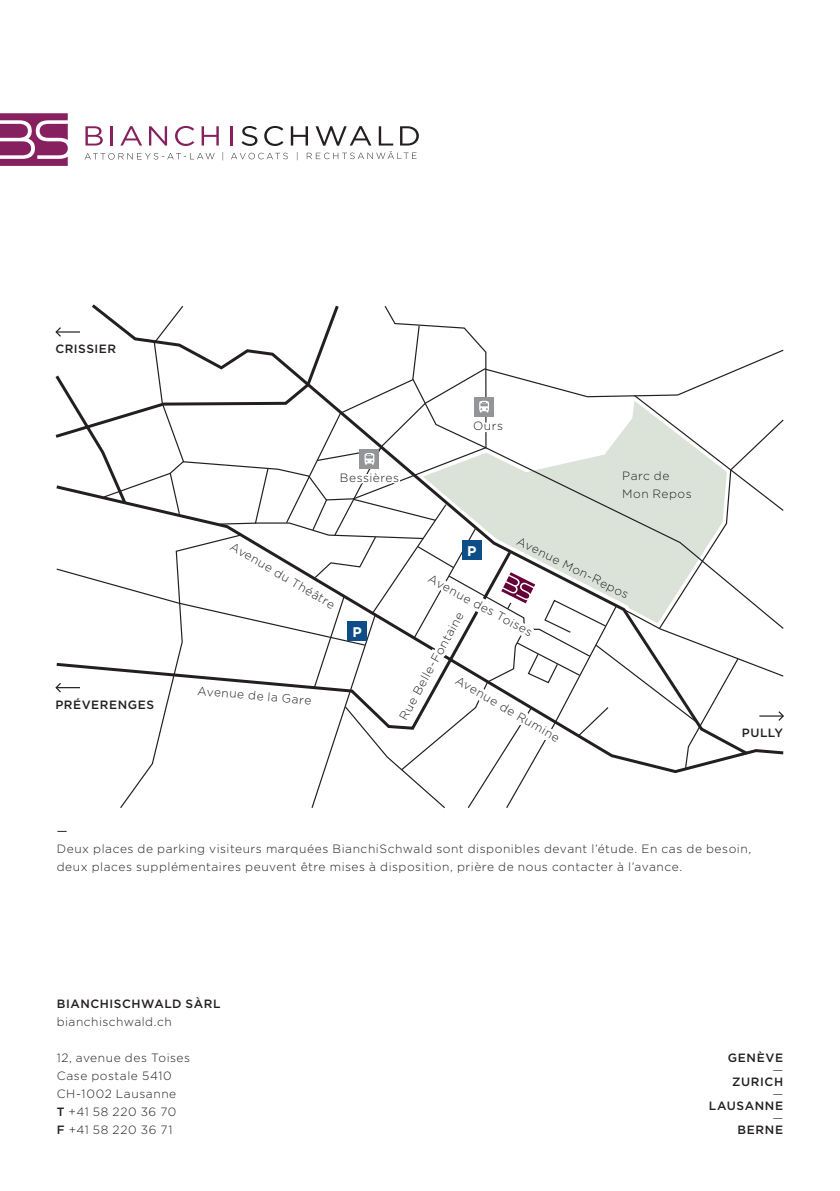
<style>
.page{position:relative;width:840px;height:1191px;background:#fff}
.page>*{position:absolute;margin:0;border:0;box-sizing:border-box;transform-origin:0 0}
.t1{font:700 14px "Gotham";color:#fff}
.t2{font:300 12px/18px "Gotham";letter-spacing:.045em;color:#231f20}
.t3{font:500 12px "Gotham";letter-spacing:.05em;color:#231f20}
.t4{font:12px "Gotham";color:#231f20}
.s1{font-weight:500}
</style>
<div class="page">
<svg style="left:85px;top:126px;width:18px;height:19px"></svg>
<svg style="left:111px;top:126px;width:2px;height:19px"></svg>
<svg style="left:120px;top:126px;width:22px;height:19px"></svg>
<svg style="left:149px;top:126px;width:18px;height:19px"></svg>
<svg style="left:175px;top:126px;width:19px;height:20px"></svg>
<svg style="left:201px;top:126px;width:18px;height:19px"></svg>
<svg style="left:84px;top:153px;width:130px;height:7px"></svg>
<svg style="left:230px;top:126px;width:188px;height:34px"></svg>
<svg style="left:0;top:113px;width:68px;height:53px"></svg>
<svg style="left:55px;top:304px;width:729px;height:505px"></svg>
<p class="t3" style="left:55px;top:341px;width:62px">CRISSIER</p>
<p class="t2" style="left:339px;top:468px;width:61px">Bessières</p>
<p class="t2" style="left:473px;top:417px;width:31px">Ours</p>
<p class="t2" style="left:621px;top:466px;width:71px">Parc de<br>Mon Repos</p>
<p class="t2" style="left:236px;top:537px;width:120px;rotate:30deg">Avenue du Théâtre</p>
<p class="t1" style="left:352px;top:622px;width:11px">P</p>
<p class="t3" style="left:55px;top:697px;width:100px">PRÉVERENGES</p>
<p class="t2" style="left:198px;top:681px;width:116px;rotate:5deg">Avenue de la Gare</p>
<p class="t2" style="left:522px;top:531px;width:125px;rotate:27deg">Avenue Mon-Repos</p>
<p class="t1" style="left:467px;top:542px;width:11px">P</p>
<p class="t2" style="left:433px;top:569px;width:118px;rotate:29deg">Avenue des Toises</p>
<p class="t2" style="left:394px;top:714px;width:123px;rotate:-61deg">Rue Belle-Fontaine</p>
<p class="t2" style="left:460px;top:671px;width:120px;rotate:30deg">Avenue de Rumine</p>
<p class="t3" style="left:741px;top:725px;width:43px">PULLY</p>
<p class="t4" style="left:57px;top:823px;width:12px">—</p>
<p class="t2" style="left:57px;top:839px;width:695px">Deux places de parking visiteurs marquées BianchiSchwald sont disponibles devant l’étude. En cas de besoin, deux places supplémentaires peuvent être mises à disposition, prière de nous contacter à l’avance.</p>
<p class="t3" style="left:57px;top:996px;width:165px">BIANCHISCHWALD SÀRL</p>
<p class="t2" style="left:57px;top:1012px;width:116px">bianchischwald.ch</p>
<p class="t2" style="left:57px;top:1048px;width:135px">12, avenue des Toises<br>Case postale 5410<br>CH-1002 Lausanne<br><span class="s1">T</span> +41 58 220 36 70<br><span class="s1">F</span> +41 58 220 36 71</p>
<p class="t3" style="left:727px;top:1050px;width:57px">GENÈVE</p>
<p class="t2" style="left:772px;top:1060px;width:12px">—</p>
<p class="t3" style="left:731px;top:1074px;width:52px">ZURICH</p>
<p class="t2" style="left:772px;top:1084px;width:12px">—</p>
<p class="t3" style="left:708px;top:1098px;width:76px">LAUSANNE</p>
<p class="t2" style="left:772px;top:1108px;width:12px">—</p>
<p class="t3" style="left:737px;top:1122px;width:47px">BERNE</p>
</div>
